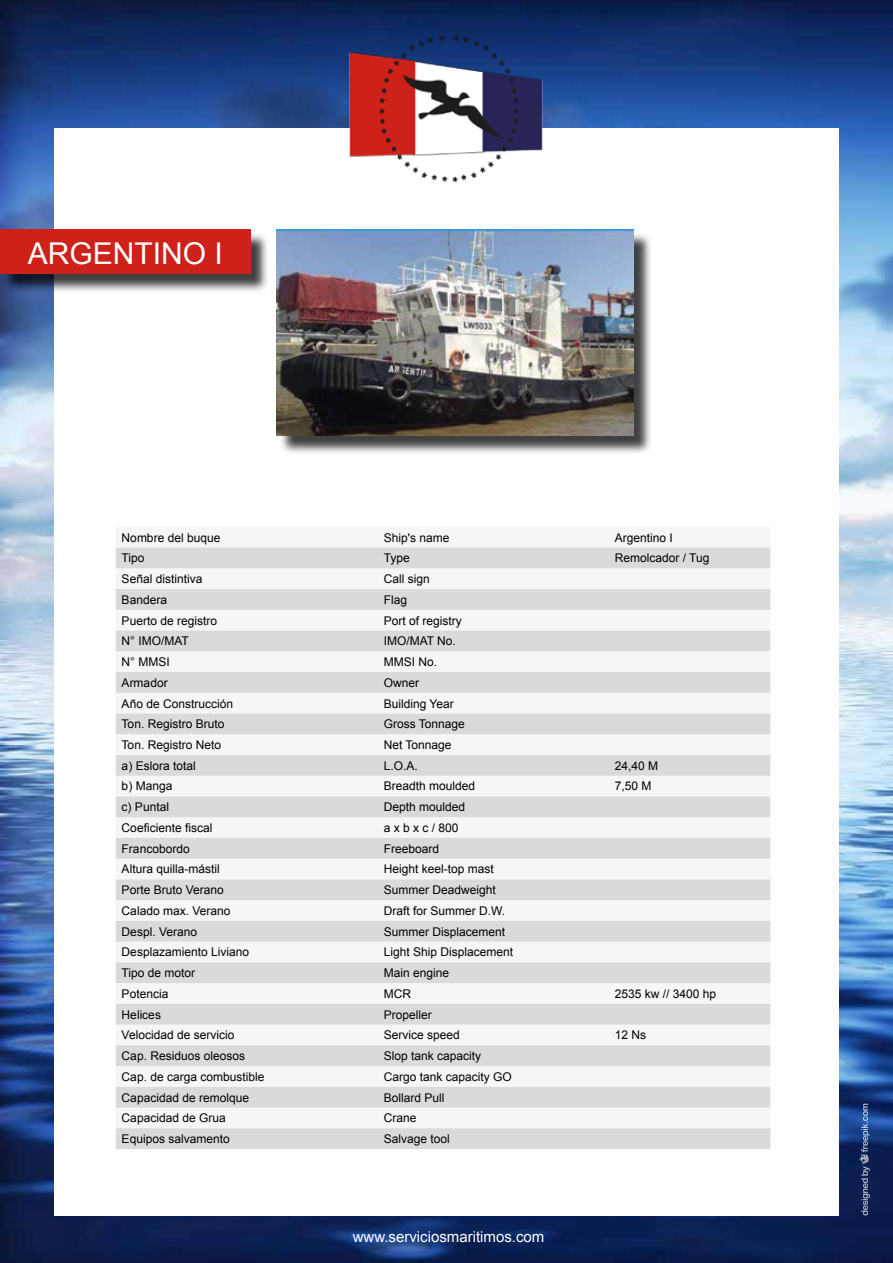
<style>
.page{position:relative;width:893px;height:1263px;background:#fff}
.page>*{position:absolute;margin:0;border:0;box-sizing:border-box;transform-origin:0 0}
.t1{font:30px "Arial";color:#fff}
.t2{font:15px "Arial";color:#fff}
.t3{font:12px "Arial";color:#000}
</style>
<div class="page">
<img style="left:0;top:0;width:893px;height:1263px">
<div style="left:54px;top:128px;width:785px;height:1087px;background:#fff"></div>
<img style="left:329px;top:21px;width:235px;height:162px">
<svg style="left:859px;top:1104px;width:11px;height:111px"></svg>
<div style="left:2px;top:232px;width:268px;height:61px;background:#000;opacity:.75"></div>
<div style="left:0;top:230px;width:251px;height:44px;background:#ce211a"></div>
<div style="left:279px;top:232px;width:373px;height:222px;background:#000;opacity:.75"></div>
<img style="left:277px;top:230px;width:357px;height:206px">
<svg style="left:116px;top:548px;width:654px;height:601px;fill:#e0e0e0"></svg>
<h1 class="t1" style="left:28px;top:234px;width:197px">ARGENTINO I</h1>
<p class="t3" style="left:122px;top:529px;width:100px">Nombre del buque</p>
<p class="t3" style="left:384px;top:529px;width:67px">Ship's name</p>
<p class="t3" style="left:615px;top:529px;width:60px">Argentino I</p>
<p class="t3" style="left:122px;top:550px;width:24px">Tipo</p>
<p class="t3" style="left:384px;top:550px;width:28px">Type</p>
<p class="t3" style="left:615px;top:550px;width:96px">Remolcador / Tug</p>
<p class="t3" style="left:122px;top:571px;width:82px">Señal distintiva</p>
<p class="t3" style="left:384px;top:571px;width:48px">Call sign</p>
<p class="t3" style="left:122px;top:592px;width:47px">Bandera</p>
<p class="t3" style="left:384px;top:592px;width:25px">Flag</p>
<p class="t3" style="left:122px;top:612px;width:97px">Puerto de registro</p>
<p class="t3" style="left:384px;top:612px;width:80px">Port of registry</p>
<p class="t3" style="left:122px;top:633px;width:69px">N° IMO/MAT</p>
<p class="t3" style="left:384px;top:633px;width:74px">IMO/MAT No.</p>
<p class="t3" style="left:122px;top:654px;width:50px">N° MMSI</p>
<p class="t3" style="left:384px;top:654px;width:55px">MMSI No.</p>
<p class="t3" style="left:122px;top:675px;width:48px">Armador</p>
<p class="t3" style="left:384px;top:675px;width:37px">Owner</p>
<p class="t3" style="left:122px;top:695px;width:113px">Año de Construcción</p>
<p class="t3" style="left:384px;top:695px;width:72px">Building Year</p>
<p class="t3" style="left:122px;top:716px;width:104px">Ton. Registro Bruto</p>
<p class="t3" style="left:384px;top:716px;width:83px">Gross Tonnage</p>
<p class="t3" style="left:122px;top:737px;width:101px">Ton. Registro Neto</p>
<p class="t3" style="left:384px;top:737px;width:69px">Net Tonnage</p>
<p class="t3" style="left:122px;top:758px;width:76px">a) Eslora total</p>
<p class="t3" style="left:384px;top:758px;width:36px">L.O.A.</p>
<p class="t3" style="left:615px;top:758px;width:45px">24,40 M</p>
<p class="t3" style="left:122px;top:778px;width:52px">b) Manga</p>
<p class="t3" style="left:384px;top:778px;width:93px">Breadth moulded</p>
<p class="t3" style="left:615px;top:778px;width:38px">7,50 M</p>
<p class="t3" style="left:122px;top:799px;width:49px">c) Puntal</p>
<p class="t3" style="left:384px;top:799px;width:83px">Depth moulded</p>
<p class="t3" style="left:122px;top:820px;width:92px">Coeficiente fiscal</p>
<p class="t3" style="left:384px;top:820px;width:76px">a x b x c / 800</p>
<p class="t3" style="left:122px;top:841px;width:70px">Francobordo</p>
<p class="t3" style="left:384px;top:841px;width:57px">Freeboard</p>
<p class="t3" style="left:122px;top:861px;width:100px">Altura quilla-mástil</p>
<p class="t3" style="left:384px;top:861px;width:112px">Height keel-top mast</p>
<p class="t3" style="left:122px;top:882px;width:104px">Porte Bruto Verano</p>
<p class="t3" style="left:384px;top:882px;width:114px">Summer Deadweight</p>
<p class="t3" style="left:122px;top:903px;width:110px">Calado max. Verano</p>
<p class="t3" style="left:384px;top:903px;width:123px">Draft for Summer D.W.</p>
<p class="t3" style="left:122px;top:923px;width:77px">Despl. Verano</p>
<p class="t3" style="left:384px;top:923px;width:123px">Summer Displacement</p>
<p class="t3" style="left:122px;top:944px;width:129px">Desplazamiento Liviano</p>
<p class="t3" style="left:384px;top:944px;width:131px">Light Ship Displacement</p>
<p class="t3" style="left:122px;top:965px;width:75px">Tipo de motor</p>
<p class="t3" style="left:384px;top:965px;width:67px">Main engine</p>
<p class="t3" style="left:122px;top:986px;width:48px">Potencia</p>
<p class="t3" style="left:384px;top:986px;width:29px">MCR</p>
<p class="t3" style="left:615px;top:986px;width:103px">2535 kw // 3400 hp</p>
<p class="t3" style="left:122px;top:1006px;width:41px">Helices</p>
<p class="t3" style="left:384px;top:1006px;width:50px">Propeller</p>
<p class="t3" style="left:122px;top:1027px;width:114px">Velocidad de servicio</p>
<p class="t3" style="left:384px;top:1027px;width:78px">Service speed</p>
<p class="t3" style="left:615px;top:1027px;width:33px">12 Ns</p>
<p class="t3" style="left:122px;top:1048px;width:125px">Cap. Residuos oleosos</p>
<p class="t3" style="left:384px;top:1048px;width:99px">Slop tank capacity</p>
<p class="t3" style="left:122px;top:1069px;width:144px">Cap. de carga combustible</p>
<p class="t3" style="left:384px;top:1069px;width:130px">Cargo tank capacity GO</p>
<p class="t3" style="left:122px;top:1089px;width:129px">Capacidad de remolque</p>
<p class="t3" style="left:384px;top:1089px;width:62px">Bollard Pull</p>
<p class="t3" style="left:122px;top:1110px;width:106px">Capacidad de Grua</p>
<p class="t3" style="left:384px;top:1110px;width:34px">Crane</p>
<p class="t3" style="left:122px;top:1131px;width:110px">Equipos salvamento</p>
<p class="t3" style="left:384px;top:1131px;width:68px">Salvage tool</p>
<p class="t2" style="left:353px;top:1227px;width:193px">www.serviciosmaritimos.com</p>
</div>
